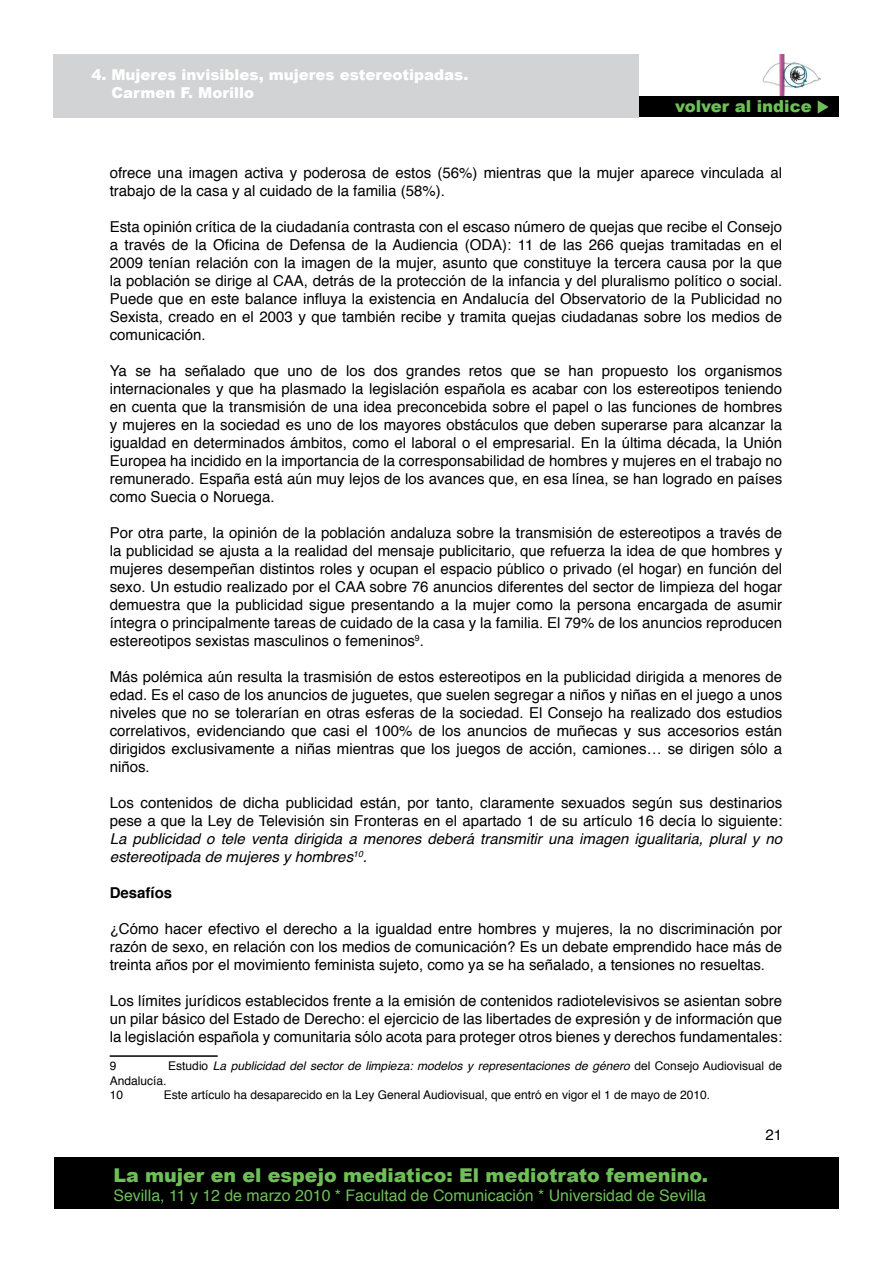
<style>
.page{position:relative;width:893px;height:1263px;background:#fff}
.page>*{position:absolute;margin:0;border:0;box-sizing:border-box;transform-origin:0 0}
.t1{font:900 19.05px "Arial";color:#6fbf58}
.t2{font:900 16.5px "Arial";color:#6fbf58}
.t3{font:15.9px "Helvetica";color:#6fbf58}
.Estilo_de_párrafo_2{font:15px/18px "Helvetica";color:#000;text-align:justify}
.t4{font:900 15px/18px "Arial";color:#fff}
.Estilo_de_párrafo_2-2{font:700 15px "Helvetica";color:#000}
.Estilo_de_párrafo_3{font:12px "Helvetica";color:#000}
.Estilo_de_párrafo_3-2{font:italic 12px "Helvetica";color:#000}
.s1{font-style:italic}
.s2{font-style:normal}
</style>
<div class="page">
<img style="left:758px;top:54px;width:63px;height:43px">
<div style="left:54px;top:1158px;width:785px;height:51px;background:#000"></div>
<div style="left:54px;top:97px;width:784px;height:20px;background:#000"></div>
<svg style="left:818px;top:100px;width:11px;height:14px"></svg>
<div style="left:54px;top:54px;width:585px;height:63px;background:#d1d3d4"></div>
<hr style="left:110px;top:1055px;width:108px;height:2px;background:#000">
<p class="t4" style="left:111px;top:65px;width:358px;text-indent:-20px">4. Mujeres invisibles, mujeres estereotipadas.<br>Carmen F. Morillo</p>
<p class="t2" style="left:675px;top:95px;width:138px">volver al indice</p>
<p class="Estilo_de_párrafo_2" style="left:110px;top:164px;width:674px">ofrece una imagen activa y poderosa de estos (56%) mientras que la mujer aparece vinculada al trabajo de la casa y al cuidado de la familia (58%).</p>
<p class="Estilo_de_párrafo_2" style="left:110px;top:218px;width:674px">Esta opinión crítica de la ciudadanía contrasta con el escaso número de quejas que recibe el Consejo a través de la Oficina de Defensa de la Audiencia (ODA): 11 de las 266 quejas tramitadas en el 2009 tenían relación con la imagen de la mujer, asunto que constituye la tercera causa por la que la población se dirige al CAA, detrás de la protección de la infancia y del pluralismo político o social.<br>Puede que en este balance influya la existencia en Andalucía del Observatorio de la Publicidad no Sexista, creado en el 2003 y que también recibe y tramita quejas ciudadanas sobre los medios de comunicación.</p>
<p class="Estilo_de_párrafo_2" style="left:110px;top:362px;width:674px">Ya se ha señalado que uno de los dos grandes retos que se han propuesto los organismos internacionales y que ha plasmado la legislación española es acabar con los estereotipos teniendo en cuenta que la transmisión de una idea preconcebida sobre el papel o las funciones de hombres y mujeres en la sociedad es uno de los mayores obstáculos que deben superarse para alcanzar la igualdad en determinados ámbitos, como el laboral o el empresarial. En la última década, la Unión Europea ha incidido en la importancia de la corresponsabilidad de hombres y mujeres en el trabajo no remunerado. España está aún muy lejos de los avances que, en esa línea, se han logrado en países como Suecia o Noruega.</p>
<p class="Estilo_de_párrafo_2" style="left:110px;top:524px;width:674px">Por otra parte, la opinión de la población andaluza sobre la transmisión de estereotipos a través de la publicidad se ajusta a la realidad del mensaje publicitario, que refuerza la idea de que hombres y mujeres desempeñan distintos roles y ocupan el espacio público o privado (el hogar) en función del sexo. Un estudio realizado por el CAA sobre 76 anuncios diferentes del sector de limpieza del hogar demuestra que la publicidad sigue presentando a la mujer como la persona encargada de asumir íntegra o principalmente tareas de cuidado de la casa y la familia. El 79% de los anuncios reproducen estereotipos sexistas masculinos o femeninos<sup>9</sup>.</p>
<p class="Estilo_de_párrafo_2" style="left:110px;top:668px;width:674px">Más polémica aún resulta la trasmisión de estos estereotipos en la publicidad dirigida a menores de edad. Es el caso de los anuncios de juguetes, que suelen segregar a niños y niñas en el juego a unos niveles que no se tolerarían en otras esferas de la sociedad. El Consejo ha realizado dos estudios correlativos, evidenciando que casi el 100% de los anuncios de muñecas y sus accesorios están dirigidos exclusivamente a niñas mientras que los juegos de acción, camiones… se dirigen sólo a niños.</p>
<p class="Estilo_de_párrafo_2" style="left:110px;top:794px;width:674px">Los contenidos de dicha publicidad están, por tanto, claramente sexuados según sus destinarios pese a que la Ley de Televisión sin Fronteras en el apartado 1 de su artículo 16 decía lo siguiente:<br><span class="s1">La publicidad o tele venta dirigida a menores deberá transmitir una imagen igualitaria, plural y no estereotipada de mujeres y hombres</span><sup>10</sup><span class="s1">.</span></p>
<p class="Estilo_de_párrafo_2-2" style="left:110px;top:880px;width:64px">Desafíos</p>
<p class="Estilo_de_párrafo_2" style="left:110px;top:920px;width:674px">¿Cómo hacer efectivo el derecho a la igualdad entre hombres y mujeres, la no discriminación por razón de sexo, en relación con los medios de comunicación? Es un debate emprendido hace más de treinta años por el movimiento feminista sujeto, como ya se ha señalado, a tensiones no resueltas.</p>
<p class="Estilo_de_párrafo_2" style="left:110px;top:992px;width:674px">Los límites jurídicos establecidos frente a la emisión de contenidos radiotelevisivos se asientan sobre un pilar básico del Estado de Derecho: el ejercicio de las libertades de expresión y de información que la legislación española y comunitaria sólo acota para proteger otros bienes y derechos fundamentales:</p>
<p class="Estilo_de_párrafo_3" style="left:110px;top:1057px;width:8px">9</p>
<p class="Estilo_de_párrafo_3-2" style="left:168px;top:1057px;width:615px"><span class="s2">Estudio</span> La publicidad del sector de limpieza: modelos y representaciones de género <span class="s2">del Consejo Audiovisual de</span></p>
<p class="Estilo_de_párrafo_3" style="left:110px;top:1071px;width:58px">Andalucía.</p>
<p class="Estilo_de_párrafo_3" style="left:110px;top:1086px;width:15px">10</p>
<p class="Estilo_de_párrafo_3" style="left:164px;top:1086px;width:548px">Este artículo ha desaparecido en la Ley General Audiovisual, que entró en vigor el 1 de mayo de 2010.</p>
<p class="t1" style="left:113px;top:1161px;width:596px">La mujer en el espejo mediatico: El mediotrato femenino.</p>
<p class="t3" style="left:113px;top:1183px;width:594px">Sevilla, 11 y 12 de marzo 2010 * Facultad de Comunicación * Universidad de Sevilla</p>
<p class="Estilo_de_párrafo_2" style="left:766px;top:1126px;width:18px">21</p>
</div>
